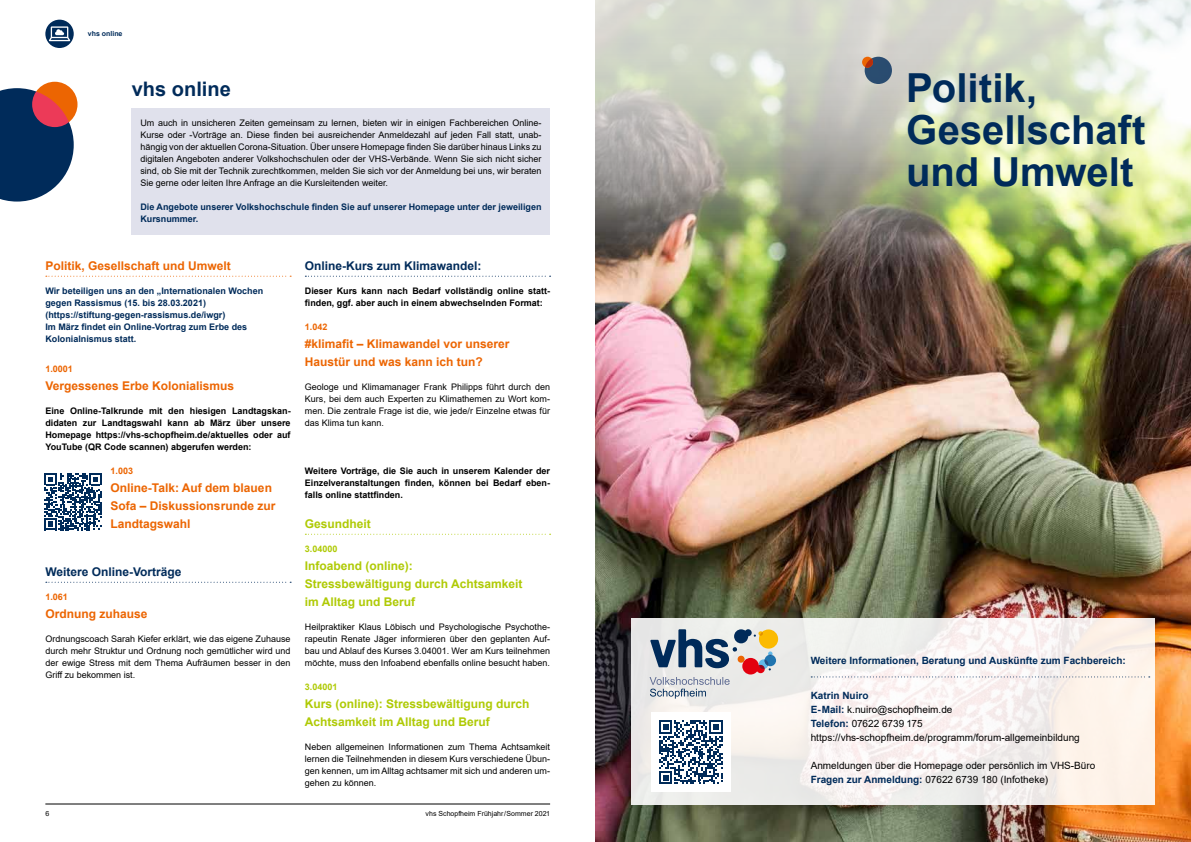
<style>
.page{position:relative;width:1191px;height:842px;background:#fff}
.page>*{position:absolute;margin:0;border:0;box-sizing:border-box;transform-origin:0 0}
.t1{font:700 40px/42px "Arial";color:#002b5a}
.t2{font:700 20px "Arial";color:#002b5a}
.t3{font:700 12px/18px "Arial";color:#ec6502}
.t4{font:700 12px/18px "Arial";color:#afca05}
.t5{font:700 12px "Arial";color:#002b5a}
.t6{font:10px/14px "Arial";color:#000}
.t7{font:700 10px "Arial";color:#002b5a}
.t8{font:9px/12px "Arial";color:#000;text-align:justify}
.t9{font:700 9px/12px "Arial";color:#000;text-align:justify}
.t10{font:700 9px/12px "Arial";color:#002b5a}
.t11{font:700 9px "Arial";color:#ec6502}
.t12{font:700 9px "Arial";color:#afca05}
.t13{font:7px "Arial";color:#000}
.t14{font:700 7px "Arial";color:#002b5a}
.s1{font-weight:700;color:#002b5a}
</style>
<div class="page">
<img style="left:595px;top:270px;width:596px;height:572px">
<img style="left:595px;top:0;width:596px;height:270px">
<div style="left:864px;top:57px;width:28px;height:27px;background:#2a4c70;border-radius:50%"></div>
<div style="left:862px;top:57px;width:11px;height:11px;background:#ec6502;border-radius:50%"></div>
<svg style="left:865px;top:59px;width:8px;height:9px"></svg>
<hr style="left:45px;top:804px;width:505px;height:1px;background:#000">
<svg style="left:45px;top:20px;width:29px;height:28px"></svg>
<svg style="left:49px;top:26px;width:21px;height:15px"></svg>
<div style="left:132px;top:108px;width:418px;height:126px;background:#e0e1ec"></div>
<svg style="left:46px;top:276px;width:245px;height:1px"></svg>
<svg style="left:46px;top:582px;width:245px;height:1px"></svg>
<svg style="left:305px;top:276px;width:245px;height:1px"></svg>
<svg style="left:305px;top:534px;width:245px;height:1px"></svg>
<svg style="left:0;top:88px;width:74px;height:114px;background:#1f456e"></svg>
<svg style="left:32px;top:82px;width:45px;height:45px;background:#ea4f2d"></svg>
<svg style="left:631px;top:618px;width:524px;height:186px;fill:#f9f1ec"></svg>
<svg style="left:649px;top:629px;width:129px;height:70px;background:#b7b8bb"></svg>
<svg style="left:811px;top:676px;width:338px;height:1px"></svg>
<div style="left:651px;top:713px;width:79px;height:79px;background:#fff"></div>
<svg style="left:659px;top:720px;width:63px;height:64px"></svg>
<svg style="left:44px;top:473px;width:57px;height:57px"></svg>
<p class="t14" style="left:88px;top:29px;width:36px">vhs online</p>
<h2 class="t2" style="left:132px;top:75px;width:100px">vhs online</h2>
<p class="t8" style="left:140px;top:117px;width:403px">Um auch in unsicheren Zeiten gemeinsam zu lernen, bieten wir in einigen Fachbereichen Online-Kurse oder -Vorträge an. Diese finden bei ausreichender Anmeldezahl auf jeden Fall statt, unab&shy;hängig von der aktuellen Corona-Situation. Über unsere Homepage finden Sie darüber hinaus Links zu digitalen Angeboten anderer Volkshochschulen oder der VHS-Verbände. Wenn Sie sich nicht sicher sind, ob Sie mit der Technik zurechtkommen, melden Sie sich vor der Anmeldung bei uns, wir beraten Sie gerne oder leiten Ihre Anfrage an die Kursleitenden weiter.</p>
<p class="t10" style="left:140px;top:201px;width:403px">Die Angebote unserer Volkshochschule finden Sie auf unserer Homepage unter der jeweiligen<br>Kursnummer.</p>
<h3 class="t3" style="left:45px;top:257px;width:187px">Politik, Gesellschaft und Umwelt</h3>
<p class="t10" style="left:45px;top:285px;width:219px">Wir beteiligen uns an den „Internationalen Wochen gegen Rassismus (15. bis 28.03.2021) (https://stiftung-gegen-rassismus.de/iwgr)<br>Im März findet ein Online-Vortrag zum Erbe des Kolonialnismus statt.</p>
<p class="t11" style="left:45px;top:362px;width:29px">1.0001</p>
<h3 class="t3" style="left:45px;top:377px;width:190px">Vergessenes Erbe Kolonialismus</h3>
<p class="t9" style="left:45px;top:405px;width:247px">Eine Online-Talkrunde mit den hiesigen Landtagskan&shy;didaten zur Landtagswahl kann ab März über unsere Homepage https://vhs-schopfheim.de/aktuelles oder auf YouTube (QR Code scannen) abgerufen werden:</p>
<p class="t11" style="left:111px;top:464px;width:24px">1.003</p>
<h3 class="t3" style="left:111px;top:479px;width:166px">Online-Talk: Auf dem blauen<br>Sofa – Diskussionsrunde zur<br>Landtagswahl</h3>
<h3 class="t5" style="left:45px;top:563px;width:138px">Weitere Online-Vorträge</h3>
<p class="t11" style="left:45px;top:590px;width:24px">1.061</p>
<h3 class="t3" style="left:45px;top:605px;width:104px">Ordnung zuhause</h3>
<p class="t8" style="left:45px;top:633px;width:247px">Ordnungscoach Sarah Kiefer erklärt, wie das eigene Zuhause durch mehr Struktur und Ordnung noch gemütlicher wird und der ewige Stress mit dem Thema Aufräumen besser in den Griff zu bekommen ist.</p>
<h3 class="t5" style="left:305px;top:257px;width:178px">Online-Kurs zum Klimawandel:</h3>
<p class="t9" style="left:305px;top:285px;width:247px">Dieser Kurs kann nach Bedarf vollständig online statt&shy;finden, ggf. aber auch in einem abwechselnden Format:</p>
<p class="t11" style="left:305px;top:320px;width:24px">1.042</p>
<h3 class="t3" style="left:305px;top:335px;width:206px">#klimafit – Klimawandel vor unserer<br>Haustür und was kann ich tun?</h3>
<p class="t8" style="left:305px;top:381px;width:247px">Geologe und Klimamanager Frank Philipps führt durch den Kurs, bei dem auch Experten zu Klimathemen zu Wort kom&shy;men. Die zentrale Frage ist die, wie jede/r Einzelne etwas für das Klima tun kann.</p>
<p class="t9" style="left:305px;top:465px;width:247px">Weitere Vorträge, die Sie auch in unserem Kalender der Einzelveranstaltungen finden, können bei Bedarf eben&shy;falls online stattfinden.</p>
<h3 class="t4" style="left:305px;top:515px;width:68px">Gesundheit</h3>
<p class="t12" style="left:305px;top:542px;width:34px">3.04000</p>
<h3 class="t4" style="left:305px;top:557px;width:219px">Infoabend (online):<br>Stressbewältigung durch Achtsamkeit im Alltag und Beruf</h3>
<p class="t8" style="left:305px;top:621px;width:247px">Heilpraktiker Klaus Löbisch und Psychologische Psychothe&shy;rapeutin Renate Jäger informieren über den geplanten Auf&shy;bau und Ablauf des Kurses 3.04001. Wer am Kurs teilnehmen möchte, muss den Infoabend ebenfalls online besucht haben.</p>
<p class="t12" style="left:305px;top:680px;width:34px">3.04001</p>
<h3 class="t4" style="left:305px;top:695px;width:226px">Kurs (online): Stressbewältigung durch<br>Achtsamkeit im Alltag und Beruf</h3>
<p class="t8" style="left:305px;top:741px;width:247px">Neben allgemeinen Informationen zum Thema Achtsamkeit lernen die Teilnehmenden in diesem Kurs verschiedene Übun&shy;gen kennen, um im Alltag achtsamer mit sich und anderen um&shy;gehen zu können.</p>
<p class="t13" style="left:45px;top:809px;width:5px">6</p>
<p class="t13" style="left:425px;top:809px;width:126px">vhs Schopfheim Frühjahr/Sommer 2021</p>
<h1 class="t1" style="left:906px;top:67px;width:241px">Politik,<br>Gesellschaft und Umwelt</h1>
<p class="t7" style="left:810px;top:653px;width:317px">Weitere Informationen, Beratung und Auskünfte zum Fachbereich:</p>
<p class="t6" style="left:810px;top:688px;width:270px"><span class="s1">Katrin Nuiro<br>E-Mail:</span> k.nuiro@schopfheim.de<br><span class="s1">Telefon:</span> 07622 6739 175 https://vhs-schopfheim.de/programm/forum-allgemeinbildung</p>
<p class="t6" style="left:810px;top:758px;width:286px">Anmeldungen über die Homepage oder persönlich im VHS-Büro<br><span class="s1">Fragen zur Anmeldung:</span> 07622 6739 180 (Infotheke)</p>
</div>
